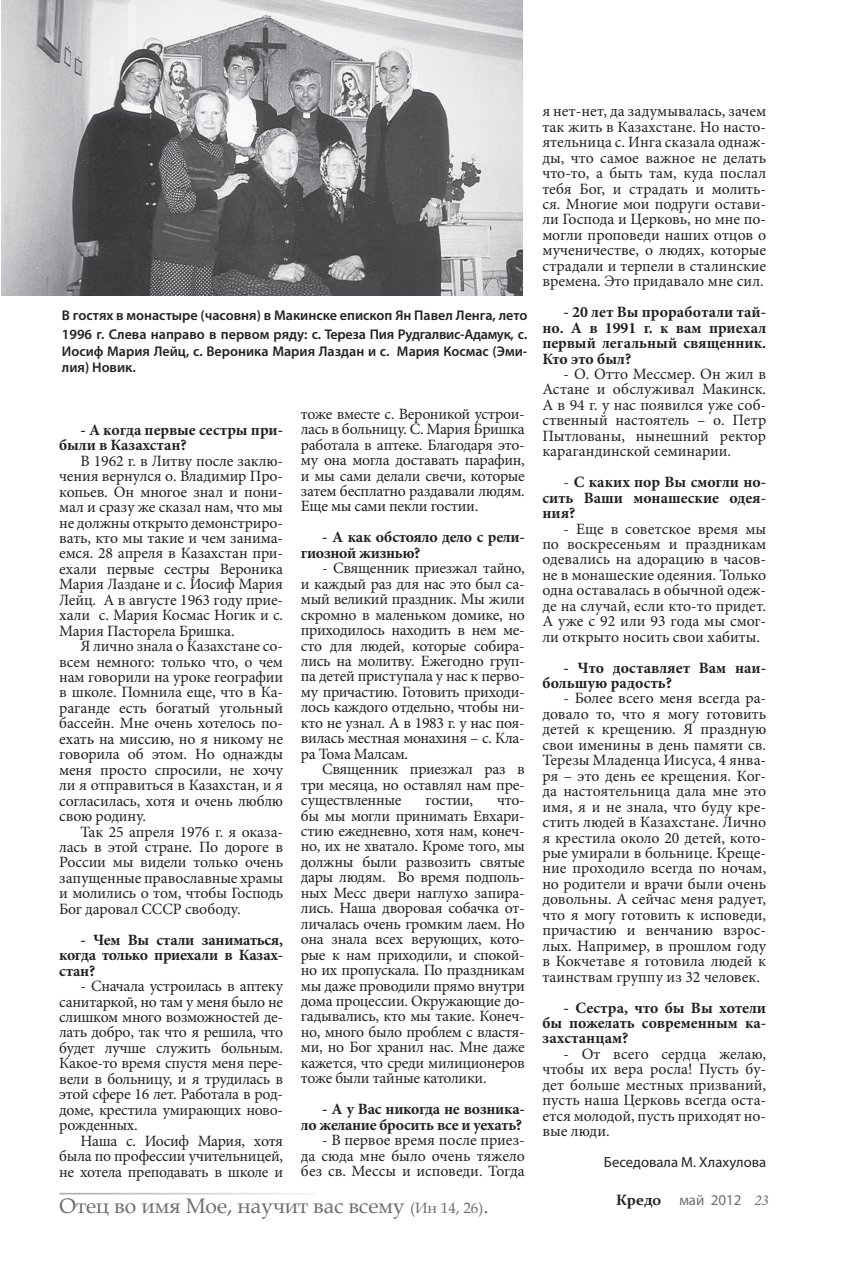
<style>
.page{position:relative;width:851px;height:1263px;background:#fff}
.page>*{position:absolute;margin:0;border:0;box-sizing:border-box;transform-origin:0 0}
.t1{font:21px "Book Antiqua";color:#6c6d70}
.t2{font:15.75px/15.5px "Minion Pro";letter-spacing:-.01em;color:#231f20;text-align:justify}
.t3{font:700 15.75px/15.5px "Minion Pro";letter-spacing:-.005em;color:#231f20;text-align:justify}
.t4{font:15px "Myriad Pro";color:#6c6d70}
.t5{font:15px "Book Antiqua";color:#6c6d70}
.t6{font:14.7px "Myriad Pro";color:#231f20}
.t7{font:600 14.1px/19.2px "Myriad Pro";color:#231f20}
.s1{font-weight:400}
.s2{font-family:"Constantia";font-weight:700;color:#231f20}
.s3{font-family:"Minion Pro";font-style:italic}
.s4{font-size:21px}
</style>
<div class="page">
<img style="left:1px;top:0;width:522px;height:295px">
<p class="t7" style="left:62px;top:305px;width:467px">В гостях в монастыре (часовня) в Макинске епископ Ян Павел Ленга, лето<br>1996 г. Слева направо в первом ряду: с. Тереза Пия Рудгалвис-Адамук, с.</p>
<p class="t7" style="left:62px;top:342px;width:467px;line-height:16.5px">Иосиф Мария Лейц, с. Вероника Мария Лаздан и с. Мария Космас (Эми&shy;лия) Новик.</p>
<p class="t3" style="left:59px;top:422px;width:225px;text-indent:21px">- А когда первые сестры при&shy;были в Казахстан?</p>
<p class="t2" style="left:59px;top:453px;width:225px;text-indent:21px">В 1962 г. в Литву после заклю&shy;чения вернулся о. Владимир Про&shy;копьев. Он многое знал и пони&shy;мал и сразу же сказал нам, что мы не должны открыто демонстриро&shy;вать, кто мы такие и чем занима&shy;емся. 28 апреля в Казахстан при&shy;ехали первые сестры Вероника Мария Лаздане и с. Иосиф Мария Лейц. А в августе 1963 году прие&shy;хали с. Мария Космас Ногик и с.<br>Мария Пасторела Бришка.</p>
<p class="t2" style="left:59px;top:638px;width:225px;text-indent:21px">Я лично знала о Казахстане со&shy;всем немного: только что, о чем нам говорили на уроке географии в школе. Помнила еще, что в Ка&shy;раганде есть богатый угольный бассейн. Мне очень хотелось по&shy;ехать на миссию, но я никому не говорила об этом. Но однажды меня просто спросили, не хочу ли я отправиться в Казахстан, и я согласилась, хотя и очень люблю свою родину.</p>
<p class="t2" style="left:59px;top:824px;width:225px;text-indent:21px">Так 25 апреля 1976 г. я оказа&shy;лась в этой стране. По дороге в России мы видели только очень запущенные православные храмы и молились о том, чтобы Господь Бог даровал СССР свободу.</p>
<p class="t3" style="left:59px;top:932px;width:225px;text-indent:21px">- Чем Вы стали заниматься, когда только приехали в Казах&shy;стан?</p>
<p class="t2" style="left:59px;top:978px;width:225px;text-indent:21px">- Сначала устроилась в аптеку санитаркой, но там у меня было не слишком много возможностей де&shy;лать добро, так что я решила, что будет лучше служить больным.<br>Какое-то время спустя меня пере&shy;вели в больницу, и я трудилась в этой сфере 16 лет. Работала в род&shy;доме, крестила умирающих ново&shy;рожденных.</p>
<p class="t2" style="left:59px;top:1133px;width:225px;text-indent:21px">Наша с. Иосиф Мария, хотя была по профессии учительницей, не хотела преподавать в школе и</p>
<p class="t2" style="left:301px;top:406px;width:225px">тоже вместе с. Вероникой устрои&shy;лась в больницу. С. Мария Бришка работала в аптеке. Благодаря это&shy;му она могла доставать парафин, и мы сами делали свечи, которые затем бесплатно раздавали людям.<br>Еще мы сами пекли гостии.</p>
<p class="t3" style="left:301px;top:529px;width:225px;text-indent:21px">- А как обстояло дело с рели&shy;гиозной жизнью?</p>
<p class="t2" style="left:301px;top:561px;width:225px;text-indent:21px">- Священник приезжал тайно, и каждый раз для нас это был са&shy;мый великий праздник. Мы жили скромно в маленьком домике, но приходилось находить в нем ме&shy;сто для людей, которые собира&shy;лись на молитву. Ежегодно груп&shy;па детей приступала у нас к перво&shy;му причастию. Готовить приходи&shy;лось каждого отдельно, чтобы ни&shy;кто не узнал. А в 1983 г. у нас поя&shy;вилась местная монахиня – с. Кла&shy;ра Тома Малсам.</p>
<p class="t2" style="left:301px;top:761px;width:225px;text-indent:21px">Священник приезжал раз в три месяца, но оставлял нам пре&shy;существленные</p>
<p class="t2" style="left:301px;top:792px;width:225px;text-indent:196px">что&shy;бы мы могли принимать Евхари&shy;стию ежедневно, хотя нам, конеч&shy;но, их не хватало. Кроме того, мы должны были развозить святые дары людям. Во время подполь&shy;ных Месс двери наглухо запира&shy;лись. Наша дворовая собачка от&shy;личалась очень громким лаем. Но она знала всех верующих, кото&shy;рые к нам приходили, и спокой&shy;но их пропускала. По праздникам мы даже проводили прямо внутри дома процессии. Окружающие до&shy;гадывались, кто мы такие. Конеч&shy;но, много было проблем с властя&shy;ми, но Бог хранил нас. Мне даже кажется, что среди милиционеров тоже были тайные католики.</p>
<p class="t3" style="left:301px;top:1101px;width:225px;text-align:right">- А у Вас никогда не возника-<br>ло желание бросить все и уехать?</p>
<p class="t2" style="left:301px;top:1132px;width:225px;text-indent:21px">- В первое время после приез&shy;да сюда мне было очень тяжело без св. Мессы и исповеди. Тогда</p>
<p class="t2" style="left:425px;top:792px;width:49px">гостии,</p>
<p class="t2" style="left:542px;top:104px;width:225px">я нет-нет, да задумывалась, зачем так жить в Казахстане. Но насто&shy;ятельница с. Инга сказала однаж&shy;ды, что самое важное не делать что-то, а быть там, куда послал тебя Бог, и страдать и молить&shy;ся. Многие мои подруги остави&shy;ли Господа и Церковь, но мне по&shy;могли проповеди наших отцов о мученичестве, о людях, которые страдали и терпели в сталинские времена. Это придавало мне сил.</p>
<p class="t3" style="left:542px;top:304px;width:225px;text-indent:21px">- 20 лет Вы проработали тай&shy;но. А в 1991 г. к вам приехал первый легальный священник.<br>Кто это был?</p>
<p class="t2" style="left:542px;top:366px;width:225px;text-indent:21px">- О. Отто Мессмер. Он жил в Астане и обслуживал Макинск.<br>А в 94 г. у нас появился уже соб&shy;ственный настоятель – о. Петр Пытлованы, нынешний ректор карагандинской семинарии.</p>
<p class="t3" style="left:542px;top:474px;width:225px;text-indent:21px"><span class="s1">-</span> С каких пор Вы смогли но&shy;сить Ваши монашеские одея&shy;ния?</p>
<p class="t2" style="left:542px;top:521px;width:225px;text-indent:21px">- Еще в советское время мы по воскресеньям и праздникам одевались на адорацию в часов&shy;не в монашеские одеяния. Только одна оставалась в обычной одеж&shy;де на случай, если кто-то придет.<br>А уже с 92 или 93 года мы смог&shy;ли открыто носить свои хабиты.</p>
<p class="t3" style="left:542px;top:660px;width:225px;text-indent:21px">- Что доставляет Вам наи&shy;большую радость?</p>
<p class="t2" style="left:542px;top:691px;width:225px;text-indent:21px">- Более всего меня всегда ра&shy;довало то, что я могу готовить детей к крещению. Я праздную свои именины в день памяти св.<br>Терезы Младенца Иисуса, 4 янва&shy;ря – это день ее крещения. Ког&shy;да настоятельница дала мне это имя, я и не знала, что буду кре&shy;стить людей в Казахстане. Лично я крестила около 20 детей, кото&shy;рые умирали в больнице. Креще&shy;ние проходило всегда по ночам, но родители и врачи были очень довольны. А сейчас меня радует, что я могу готовить к исповеди, причастию и венчанию взрос&shy;лых. Например, в прошлом году в Кокчетаве я готовила людей к таинствам группу из 32 человек.</p>
<p class="t3" style="left:542px;top:999px;width:225px;text-indent:21px">- Сестра, что бы Вы хотели бы пожелать современным ка&shy;захстанцам?</p>
<p class="t2" style="left:542px;top:1046px;width:225px;text-indent:21px">- От всего сердца желаю, чтобы их вера росла! Пусть бу&shy;дет больше местных призваний, пусть наша Церковь всегда оста&shy;ется молодой, пусть приходят но&shy;вые люди.</p>
<p class="t6" style="left:604px;top:1152px;width:164px">Беседовала М. Хлахулова</p>
<h1 class="t1" style="left:60px;top:1191px;width:347px">Отец во имя Мое, научит вас всему</h1>
<p class="t4" style="left:616px;top:1191px;width:154px"><span class="s2">Кредо</span> май 2012 <span class="s3">23</span></p>
<p class="t5" style="left:410px;top:1197px;width:80px">(Ин 14, 26)<span class="s4">.</span></p>
</div>
